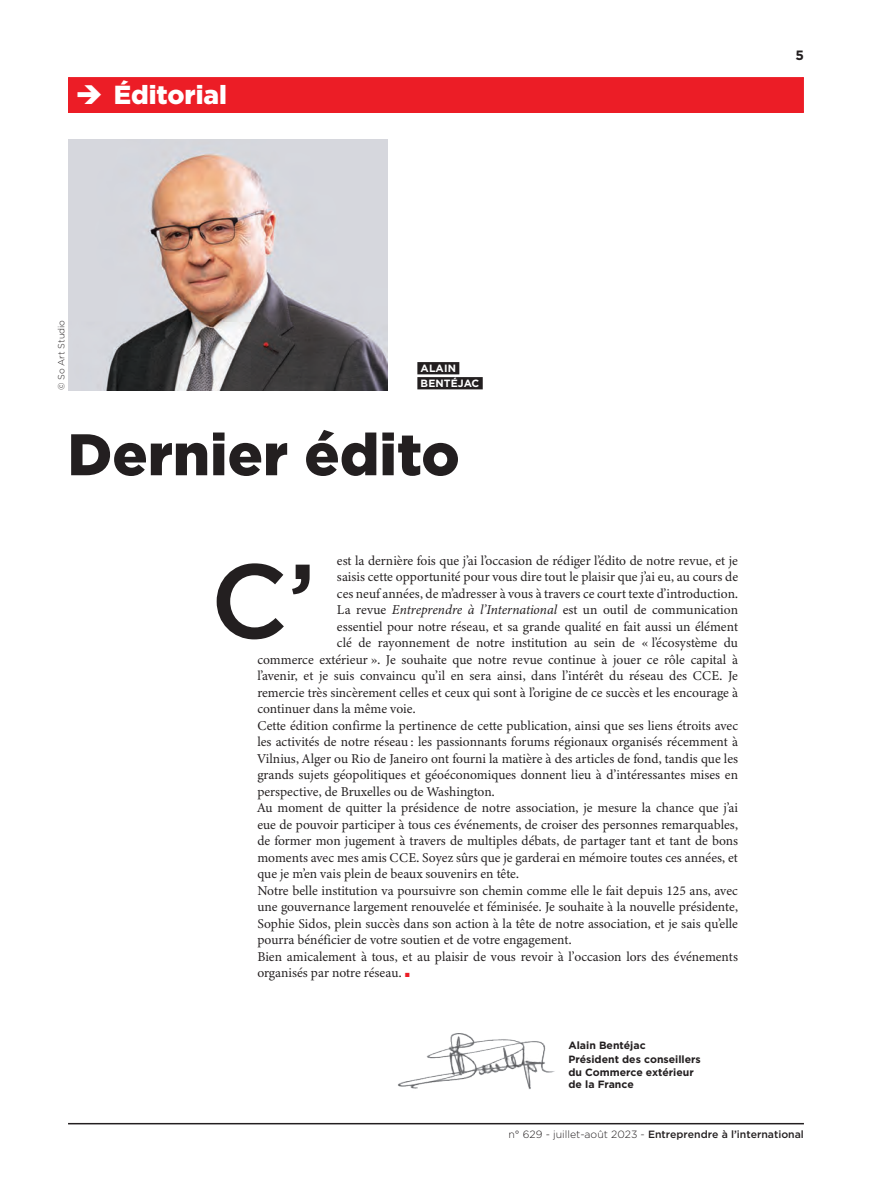
<style>
.page{position:relative;width:872px;height:1191px;background:#fff}
.page>*{position:absolute;margin:0;border:0;box-sizing:border-box;transform-origin:0 0}
.t1{font:500 105px "Gotham";color:#231f20}
.t2{font:900 58.5px "Gotham";color:#231f20}
.t3{font:900 26.1px "Gotham";color:#fff}
.t4{font:13.5px "Minion 3";color:#231f20}
.t5{font:700 13.5px "Gotham";color:#231f20}
.t6{font:700 10.5px/14px "Gotham";color:#231f20}
.t7{font:500 10.5px "Gotham";color:#231f20}
.t8{font:700 10.5px/15px "Gotham";letter-spacing:.01em;color:#fff}
.t9{font:300 9px "Gotham";color:#231f20}
.t10{font:6px "Zapf Dingbats ITC";color:#ec1d26}
.s1{font-style:italic}
.s2{font-weight:300}
</style>
<div class="page">
<div style="left:69px;top:78px;width:734px;height:34px;background:#ec1d26"></div>
<div style="left:68px;top:77px;width:736px;height:36px;border:1px solid #ec1d26"></div>
<hr style="left:68px;top:1123px;width:736px;height:1px;background:#231f20">
<img style="left:68px;top:139px;width:319px;height:251px">
<div style="left:417px;top:362px;width:42px;height:12px;background:#231f20"></div>
<div style="left:417px;top:377px;width:66px;height:12px;background:#231f20"></div>
<img style="left:398px;top:1033px;width:157px;height:57px">
<h3 class="t3" style="left:76px;top:77px;width:153px">➔ Éditorial</h3>
<p class="t5" style="left:795px;top:46px;width:10px">5</p>
<p class="t9" style="left:56px;top:390px;width:72px;rotate:-90deg">© So Art Studio</p>
<p class="t8" style="left:420px;top:360px;width:60px">ALAIN<br>BENTÉJAC</p>
<h2 class="t2" style="left:68px;top:414px;width:394px">Dernier édito</h2>
<p class="t4" style="left:337px;top:551px;width:402px">est la dernière fois que j’ai l’occasion de rédiger l’édito de notre revue, et je</p>
<p class="t4" style="left:337px;top:567px;width:403px">saisis cette opportunité pour vous dire tout le plaisir que j’ai eu, au cours de</p>
<p class="t4" style="left:337px;top:584px;width:402px">ces neuf années, de m’adresser à vous à travers ce court texte d’introduction.</p>
<p class="t4" style="left:337px;top:600px;width:402px">La revue <span class="s1">Entreprendre à l’International</span> est un outil de communication</p>
<p class="t4" style="left:337px;top:617px;width:402px">essentiel pour notre réseau, et sa grande qualité en fait aussi un élément</p>
<p class="t4" style="left:337px;top:633px;width:402px">clé de rayonnement de notre institution au sein de « l’écosystème du</p>
<p class="t4" style="left:257px;top:650px;width:482px">commerce extérieur ». Je souhaite que notre revue continue à jouer ce rôle capital à</p>
<p class="t4" style="left:257px;top:666px;width:482px">l’avenir, et je suis convaincu qu’il en sera ainsi, dans l’intérêt du réseau des CCE. Je</p>
<p class="t4" style="left:257px;top:683px;width:482px">remercie très sincèrement celles et ceux qui sont à l’origine de ce succès et les encourage à</p>
<p class="t4" style="left:257px;top:699px;width:160px">continuer dans la même voie.</p>
<p class="t4" style="left:257px;top:716px;width:482px">Cette édition confirme la pertinence de cette publication, ainsi que ses liens étroits avec</p>
<p class="t4" style="left:257px;top:732px;width:482px">les activités de notre réseau: les passionnants forums régionaux organisés récemment à</p>
<p class="t4" style="left:257px;top:749px;width:482px">Vilnius, Alger ou Rio de Janeiro ont fourni la matière à des articles de fond, tandis que les</p>
<p class="t4" style="left:257px;top:765px;width:482px">grands sujets géopolitiques et géoéconomiques donnent lieu à d’intéressantes mises en</p>
<p class="t4" style="left:257px;top:782px;width:239px">perspective, de Bruxelles ou de Washington.</p>
<p class="t4" style="left:257px;top:798px;width:482px">Au moment de quitter la présidence de notre association, je mesure la chance que j’ai</p>
<p class="t4" style="left:257px;top:815px;width:482px">eue de pouvoir participer à tous ces événements, de croiser des personnes remarquables,</p>
<p class="t4" style="left:257px;top:831px;width:482px">de former mon jugement à travers de multiples débats, de partager tant et tant de bons</p>
<p class="t4" style="left:257px;top:848px;width:482px">moments avec mes amis CCE. Soyez sûrs que je garderai en mémoire toutes ces années, et</p>
<p class="t4" style="left:257px;top:864px;width:263px">que je m’en vais plein de beaux souvenirs en tête.</p>
<p class="t4" style="left:257px;top:881px;width:482px">Notre belle institution va poursuivre son chemin comme elle le fait depuis 125 ans, avec</p>
<p class="t4" style="left:257px;top:897px;width:482px">une gouvernance largement renouvelée et féminisée. Je souhaite à la nouvelle présidente,</p>
<p class="t4" style="left:257px;top:914px;width:482px">Sophie Sidos, plein succès dans son action à la tête de notre association, et je sais qu’elle</p>
<p class="t4" style="left:257px;top:930px;width:316px">pourra bénéficier de votre soutien et de votre engagement.</p>
<p class="t4" style="left:257px;top:947px;width:482px">Bien amicalement à tous, et au plaisir de vous revoir à l’occasion lors des événements</p>
<p class="t4" style="left:257px;top:963px;width:146px">organisés par notre réseau.</p>
<p class="t10" style="left:405px;top:972px;width:6px">■</p>
<h1 class="t1" style="left:210px;top:532px;width:107px">C’</h1>
<p class="t6" style="left:568px;top:1038px;width:134px">Alain Bentéjac<br>Président des conseillers</p>
<p class="t6" style="left:568px;top:1065px;width:127px;line-height:12.6px">du Commerce extérieur de la France</p>
<p class="t7" style="left:508px;top:1127px;width:297px"><span class="s2">n° 629 - juillet-août 2023 -</span> Entreprendre à l’international</p>
</div>
